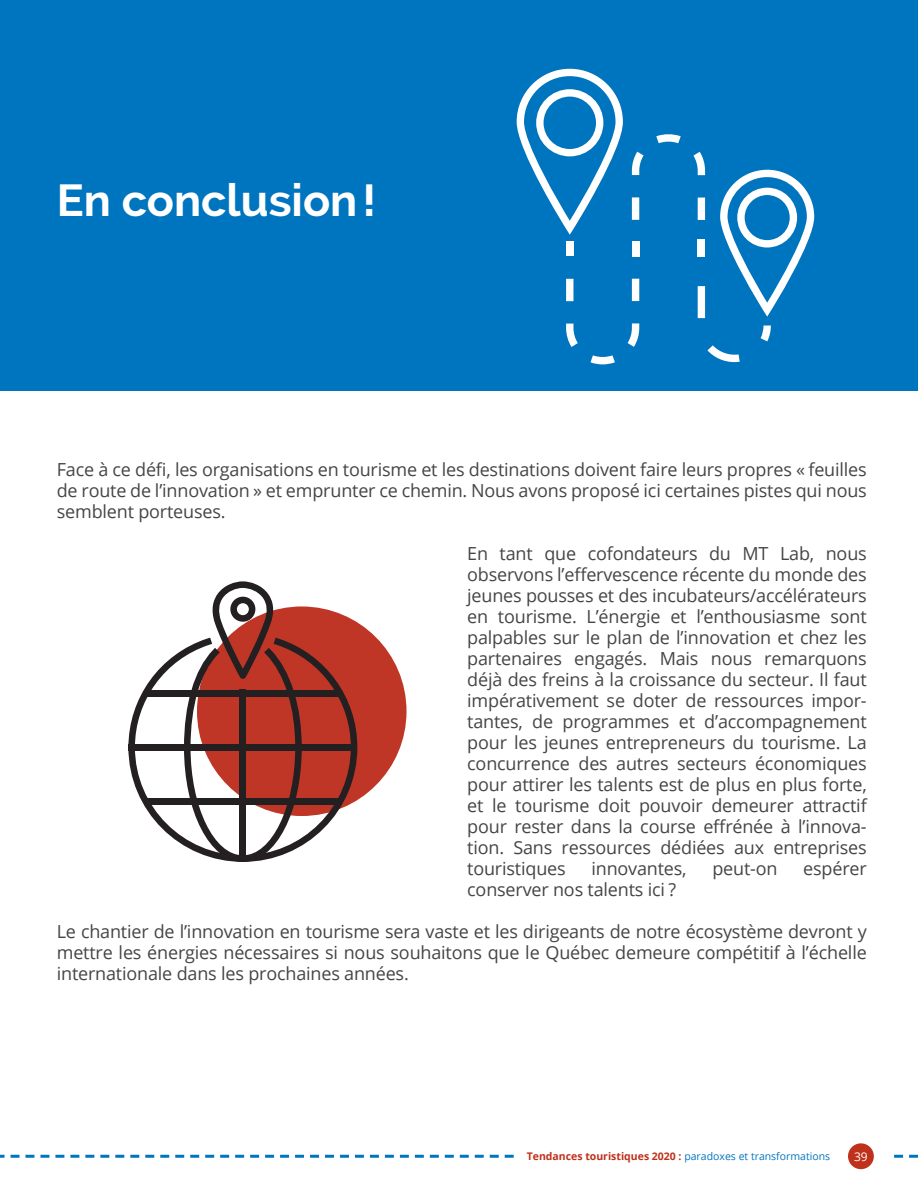
<style>
.page{position:relative;width:918px;height:1188px;background:#fff}
.page>*{position:absolute;margin:0;border:0;box-sizing:border-box;transform-origin:0 0}
.t1{font:700 45px "Raleway";color:#fff}
.t2{font:18px/21px "Open Sans";letter-spacing:-.01em;color:#454545;text-align:justify}
.t3{font:12px "Open Sans";color:#fff}
.t4{font:700 10.5px "Open Sans";color:#bf301a}
.s1{font-weight:400;color:#0075bf}
</style>
<div class="page">
<svg style="left:0;top:1155px;width:918px;height:3px"></svg>
<div style="left:515px;top:1143px;width:377px;height:26px;background:#fff"></div>
<div style="left:848px;top:1143px;width:26px;height:26px;background:#bf311a;border-radius:50%"></div>
<div style="left:0;top:0;width:918px;height:390px;background:#0075bf"></div>
<div style="left:197px;top:606px;width:210px;height:210px;background:#bf3626;border-radius:50%"></div>
<svg style="left:128px;top:649px;width:229px;height:197px"></svg>
<div style="left:128px;top:744px;width:229px;height:7px;background:#241f21"></div>
<div style="left:144px;top:798px;width:196px;height:7px;background:#241f21"></div>
<div style="left:144px;top:690px;width:197px;height:6px;background:#241f21"></div>
<svg style="left:184px;top:581px;width:118px;height:281px"></svg>
<div style="left:239px;top:690px;width:7px;height:172px;background:#241f21"></div>
<svg style="left:517px;top:69px;width:106px;height:166px"></svg>
<svg style="left:693px;top:152px;width:121px;height:210px"></svg>
<svg style="left:632px;top:134px;width:49px;height:86px"></svg>
<div style="left:632px;top:242px;width:7px;height:15px;background:#fff"></div>
<svg style="left:628px;top:279px;width:11px;height:68px"></svg>
<svg style="left:566px;top:279px;width:49px;height:85px"></svg>
<div style="left:566px;top:242px;width:7px;height:14px;background:#fff"></div>
<h1 class="t1" style="left:57px;top:175px;width:321px">En conclusion !</h1>
<p class="t2" style="left:57px;top:459px;width:812px">Face à ce défi, les organisations en tourisme et les destinations doivent faire leurs propres « feuilles de route de l’innovation » et emprunter ce chemin. Nous avons proposé ici certaines pistes qui nous semblent porteuses.</p>
<p class="t2" style="left:467px;top:543px;width:401px">En tant que cofondateurs du MT Lab, nous observons l’effervescence récente du monde des jeunes pousses et des incubateurs/accélérateurs en tourisme. L’énergie et l’enthousiasme sont palpables sur le plan de l’innovation et chez les partenaires engagés. Mais nous remarquons déjà des freins à la croissance du secteur. Il faut impérativement se doter de ressources impor&shy;tantes, de programmes et d’accompagnement pour les jeunes entrepreneurs du tourisme. La concurrence des autres secteurs économiques pour attirer les talents est de plus en plus forte, et le tourisme doit pouvoir demeurer attractif pour rester dans la course effrénée à l’innova&shy;tion. Sans ressources dédiées aux entreprises touristiques</p>
<p class="t2" style="left:591px;top:858px;width:97px">innovantes,</p>
<p class="t2" style="left:712px;top:858px;width:67px">peut-on</p>
<p class="t2" style="left:803px;top:858px;width:65px">espérer</p>
<p class="t2" style="left:467px;top:879px;width:210px">conserver nos talents ici ?</p>
<p class="t2" style="left:57px;top:923px;width:812px">Le chantier de l’innovation en tourisme sera vaste et les dirigeants de notre écosystème devront y mettre les énergies nécessaires si nous souhaitons que le Québec demeure compétitif à l’échelle internationale dans les prochaines années.</p>
<p class="t4" style="left:527px;top:1152px;width:305px">Tendances touristiques 2020 : <span class="s1">paradoxes et transformations</span></p>
<p class="t3" style="left:854px;top:1152px;width:15px">39</p>
</div>
